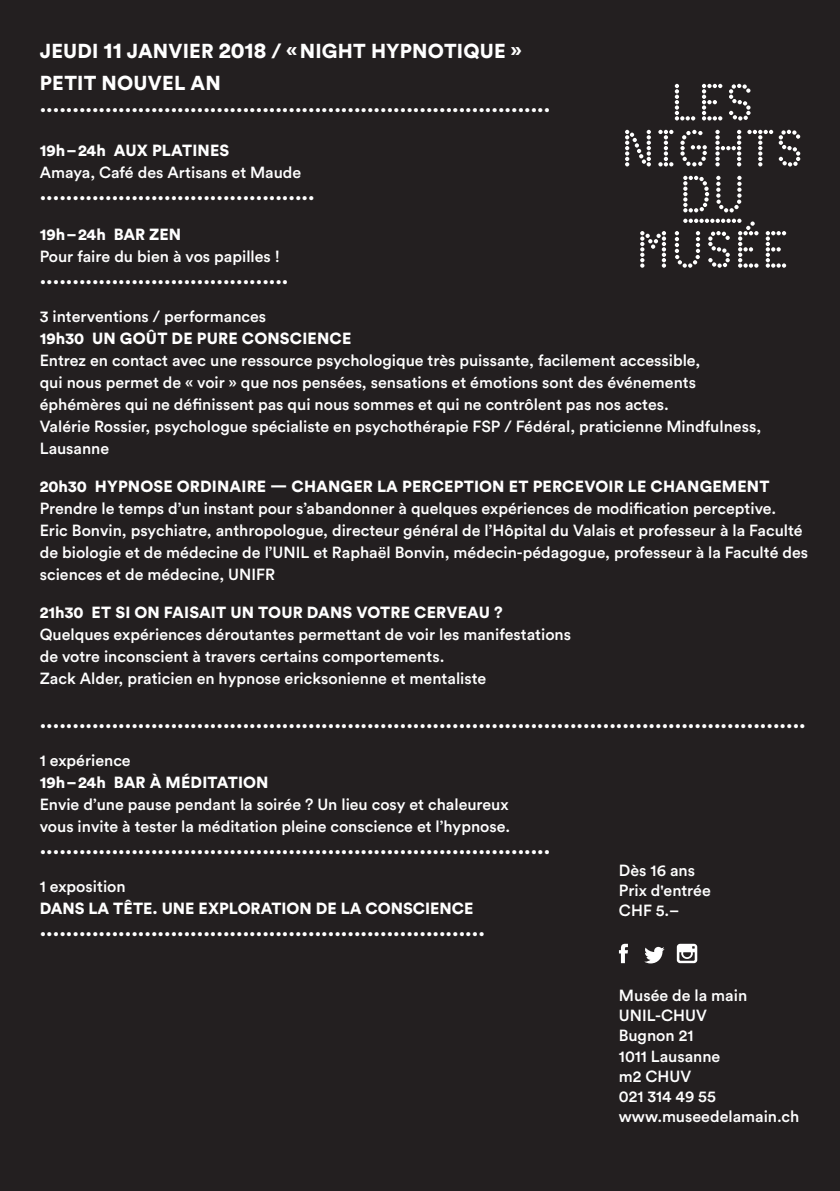
<style>
.page{position:relative;width:840px;height:1191px;background:#fff}
.page>*{position:absolute;margin:0;border:0;box-sizing:border-box;transform-origin:0 0}
.t1{font:55px/46px "Amb B Dot";color:#fff;text-align:center}
.t2{font:900 20px/32px "Circular Std";letter-spacing:.01em;color:#fff}
.t3{font:500 16px/22px "Circular Std";color:#fff}
.t4{font:900 16px "Circular Std";letter-spacing:.01em;color:#fff}
.s1{font-size:22px}
</style>
<div class="page">
<div style="left:0;top:0;width:839px;height:1191px;background:#231f20"></div>
<svg style="left:683px;top:219px;width:58px;height:4px"></svg>
<svg style="left:618px;top:943px;width:9px;height:20px"></svg>
<svg style="left:644px;top:947px;width:20px;height:16px"></svg>
<svg style="left:676px;top:943px;width:20px;height:20px"></svg>
<p class="t2" style="left:40px;top:34px;width:483px">JEUDI <span class="s1">11</span> JANVIER <span class="s1">2018</span> / «NIGHT HYPNOTIQUE »<br>PETIT NOUVEL AN</p>
<p class="t2" style="left:40px;top:88px;width:512px">..............................................................................</p>
<p class="t4" style="left:40px;top:139px;width:191px">19h–24h AUX PLATINES</p>
<p class="t3" style="left:40px;top:161px;width:263px">Amaya, Café des Artisans et Maude</p>
<p class="t2" style="left:40px;top:176px;width:276px">..........................................</p>
<p class="t4" style="left:40px;top:223px;width:143px">19h–24h BAR ZEN</p>
<p class="t3" style="left:40px;top:245px;width:242px">Pour faire du bien à vos papilles !</p>
<p class="t2" style="left:40px;top:260px;width:250px">......................................</p>
<p class="t3" style="left:40px;top:305px;width:228px">3 interventions / performances</p>
<p class="t4" style="left:40px;top:327px;width:313px">19h30 UN GOÛT DE PURE CONSCIENCE</p>
<p class="t3" style="left:40px;top:349px;width:722px">Entrez en contact avec une ressource psychologique très puissante, facilement accessible,<br>qui nous permet de « voir » que nos pensées, sensations et émotions sont des événements éphémères qui ne définissent pas qui nous sommes et qui ne contrôlent pas nos actes.<br>Valérie Rossier, psychologue spécialiste en psychothérapie FSP / Fédéral, praticienne Mindfulness, Lausanne</p>
<p class="t4" style="left:40px;top:475px;width:731px">20h30 HYPNOSE ORDINAIRE — CHANGER LA PERCEPTION ET PERCEVOIR LE CHANGEMENT</p>
<p class="t3" style="left:40px;top:497px;width:769px">Prendre le temps d’un instant pour s’abandonner à quelques expériences de modification perceptive.<br>Eric Bonvin, psychiatre, anthropologue, directeur général de l’Hôpital du Valais et professeur à la Faculté de biologie et de médecine de l’UNIL et Raphaël Bonvin, médecin-pédagogue, professeur à la Faculté des sciences et de médecine, UNIFR</p>
<p class="t4" style="left:40px;top:601px;width:464px">21h30 ET SI ON FAISAIT UN TOUR DANS VOTRE CERVEAU ?</p>
<p class="t3" style="left:40px;top:623px;width:532px">Quelques expériences déroutantes permettant de voir les manifestations de votre inconscient à travers certains comportements.<br>Zack Alder, praticien en hypnose ericksonienne et mentaliste</p>
<p class="t2" style="left:40px;top:704px;width:767px">.....................................................................................................................</p>
<p class="t3" style="left:40px;top:749px;width:92px">1 expérience</p>
<p class="t4" style="left:40px;top:771px;width:230px">19h–24h BAR À MÉDITATION</p>
<p class="t3" style="left:40px;top:793px;width:471px">Envie d’une pause pendant la soirée ? Un lieu cosy et chaleureux vous invite à tester la méditation pleine conscience et l’hypnose.</p>
<p class="t2" style="left:40px;top:830px;width:512px">..............................................................................</p>
<p class="t3" style="left:40px;top:875px;width:87px">1 exposition</p>
<p class="t4" style="left:40px;top:897px;width:435px">DANS LA TÊTE. UNE EXPLORATION DE LA CONSCIENCE</p>
<p class="t2" style="left:40px;top:912px;width:446px">....................................................................</p>
<h1 class="t1" style="left:620px;top:77px;width:185px">LES<br>NIGHTS<br>DU</h1>
<h1 class="t1" style="left:635px;top:224px;width:155px">MUSÉE</h1>
<p class="t3" style="left:618px;top:860px;width:93px;line-height:20px">Dès 16 ans<br>Prix d'entrée<br>CHF 5.–</p>
<p class="t3" style="left:618px;top:985px;width:182px;line-height:20px">Musée de la main<br>UNIL-CHUV<br>Bugnon 21<br>1011 Lausanne<br>m2 CHUV<br>021 314 49 55 www.museedelamain.ch</p>
</div>
